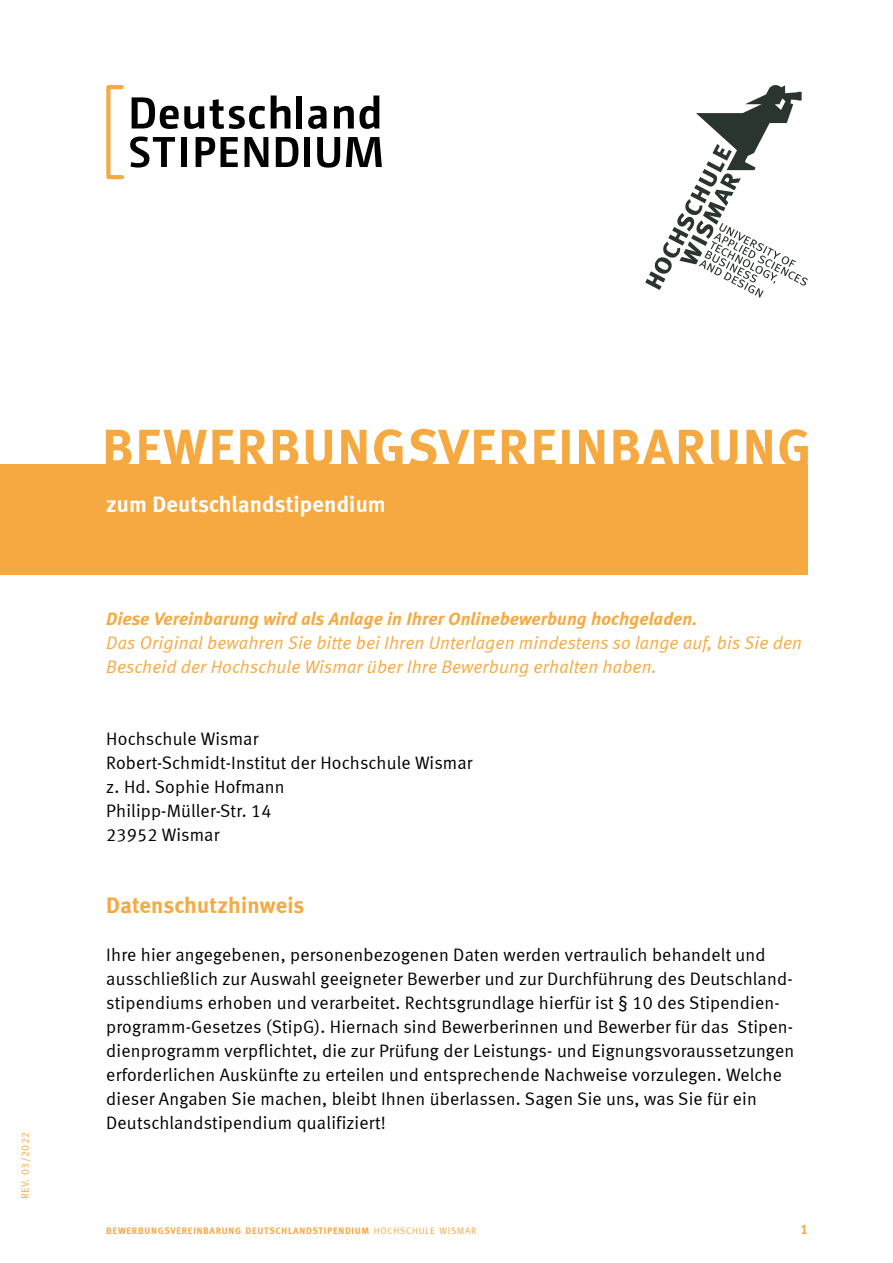
<style>
.page{position:relative;width:893px;height:1263px;background:#fff}
.page>*{position:absolute;margin:0;border:0;box-sizing:border-box;transform-origin:0 0}
.t1{font:22.5px "Meta Bold LF";letter-spacing:.01em;color:#fff}
.t2{font:22.5px "Meta Bold LF";letter-spacing:.01em;color:#f7a941}
.t3{font:18px/24px "Meta Normal LF";letter-spacing:.01em;color:#000}
.t4{font:italic 18px/24px "Meta Normal LF";letter-spacing:.01em;color:#f7a941}
.t5{font:italic 18px "Meta Bold LF";letter-spacing:.01em;color:#f7a941}
.t6{font:13.5px "Meta Bold LF";color:#f7a941}
.t7{font:10.5px "Meta Normal LF";letter-spacing:.05em;color:#f7a941}
.t8{font:9.45px "Meta Bold LF";letter-spacing:.07em;color:#f7a941}
.s1{font-family:"Meta Normal LF"}
</style>
<div class="page">
<div style="left:0;top:465px;width:808px;height:110px;background:#f7a941"></div>
<svg style="left:645px;top:85px;width:163px;height:213px"></svg>
<svg style="left:132px;top:97px;width:72px;height:32px"></svg>
<svg style="left:210px;top:99px;width:55px;height:30px"></svg>
<svg style="left:271px;top:95px;width:19px;height:33px"></svg>
<div style="left:296px;top:95px;width:6px;height:33px;background:#000"></div>
<svg style="left:308px;top:106px;width:19px;height:23px"></svg>
<svg style="left:334px;top:95px;width:45px;height:34px"></svg>
<svg style="left:130px;top:137px;width:45px;height:31px"></svg>
<div style="left:181px;top:137px;width:6px;height:30px;background:#000"></div>
<svg style="left:196px;top:137px;width:19px;height:30px"></svg>
<svg style="left:221px;top:137px;width:17px;height:30px"></svg>
<svg style="left:245px;top:137px;width:23px;height:30px"></svg>
<svg style="left:276px;top:137px;width:22px;height:30px"></svg>
<div style="left:304px;top:137px;width:6px;height:30px;background:#000"></div>
<svg style="left:317px;top:137px;width:23px;height:31px"></svg>
<svg style="left:346px;top:137px;width:36px;height:30px"></svg>
<div style="left:106px;top:85px;width:18px;height:94px;border:4px solid #f7a941"></div>
<svg style="left:106px;top:429px;width:702px;height:36px"></svg>
<p class="t7" style="left:19px;top:1199px;width:69px;rotate:-90deg">REV. 03/2022</p>
<p class="t1" style="left:106px;top:491px;width:281px">zum Deutschlandstipendium</p>
<p class="t5" style="left:106px;top:608px;width:593px">Diese Vereinbarung wird als Anlage in Ihrer Onlinebewerbung hochgeladen.</p>
<p class="t4" style="left:106px;top:630px;width:697px">Das Original bewahren Sie bitte bei Ihren Unterlagen mindestens so lange auf, bis Sie den<br>Bescheid der Hochschule Wismar über Ihre Bewerbung erhalten haben.</p>
<p class="t3" style="left:106px;top:726px;width:368px">Hochschule Wismar<br>Robert-Schmidt-Institut der Hochschule Wismar z. Hd. Sophie Hofmann<br>Philipp-Müller-Str. 14<br>23952 Wismar</p>
<p class="t2" style="left:106px;top:891px;width:200px">Datenschutzhinweis</p>
<p class="t3" style="left:106px;top:942px;width:689px">Ihre hier angegebenen, personenbezogenen Daten werden vertraulich behandelt und ausschließlich zur Auswahl geeigneter Bewerber und zur Durchführung des Deutschland&shy;stipendiums erhoben und verarbeitet. Rechtsgrundlage hierfür ist § 10 des Stipendien&shy;programm-Gesetzes (StipG). Hiernach sind Bewerberinnen und Bewerber für das Stipen&shy;dienprogramm verpflichtet, die zur Prüfung der Leistungs- und Eignungsvoraussetzungen erforderlichen Auskünfte zu erteilen und entsprechende Nachweise vorzulegen. Welche dieser Angaben Sie machen, bleibt Ihnen überlassen. Sagen Sie uns, was Sie für ein Deutschlandstipendium qualifiziert!</p>
<p class="t8" style="left:106px;top:1225px;width:372px">BEWERBUNGSVEREINBARUNG DEUTSCHLANDSTIPENDIUM <span class="s1">HOCHSCHULE WISMAR</span></p>
<p class="t6" style="left:800px;top:1221px;width:9px">1</p>
</div>
